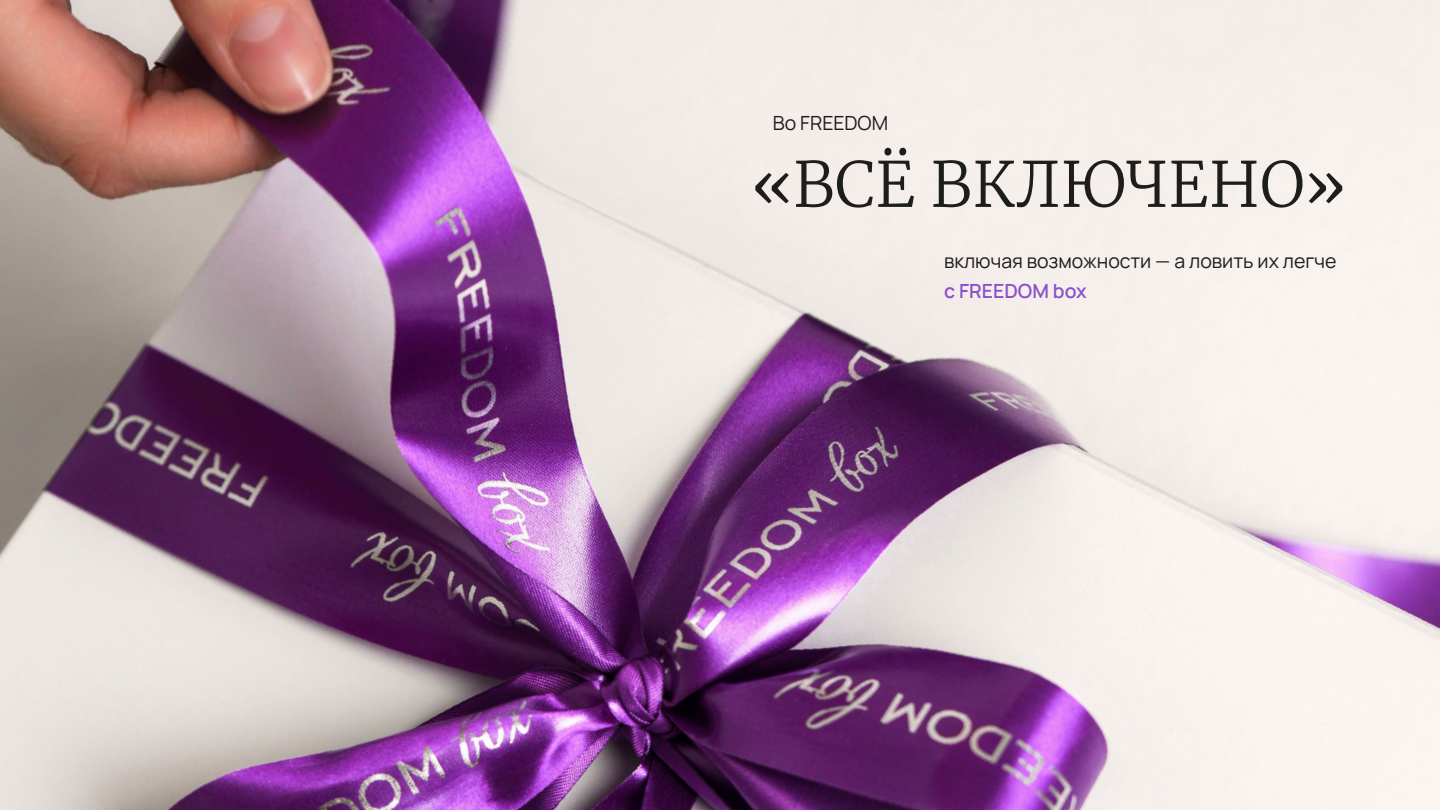
<style>
.page{position:relative;width:1440px;height:810px;background:#fff}
.page>*{position:absolute;margin:0;border:0;box-sizing:border-box;transform-origin:0 0}
.t1{font:300 62.25px "Merriweather";color:#1d1d1b}
.t2{font:19.5px "Manrope";color:#1d1d1b}
.t3{font:600 19.5px "Manrope";color:#8b52cc}
</style>
<div class="page">
<img style="left:0;top:0;width:1440px;height:810px">
<p class="t2" style="left:773px;top:110px;width:117px">Во FREEDOM</p>
<h1 class="t1" style="left:752px;top:141px;width:595px">«ВСЁ ВКЛЮЧЕНО»</h1>
<p class="t2" style="left:944px;top:247px;width:394px">включая возможности — а ловить их легче</p>
<p class="t3" style="left:944px;top:277px;width:144px">с FREEDOM box</p>
</div>
